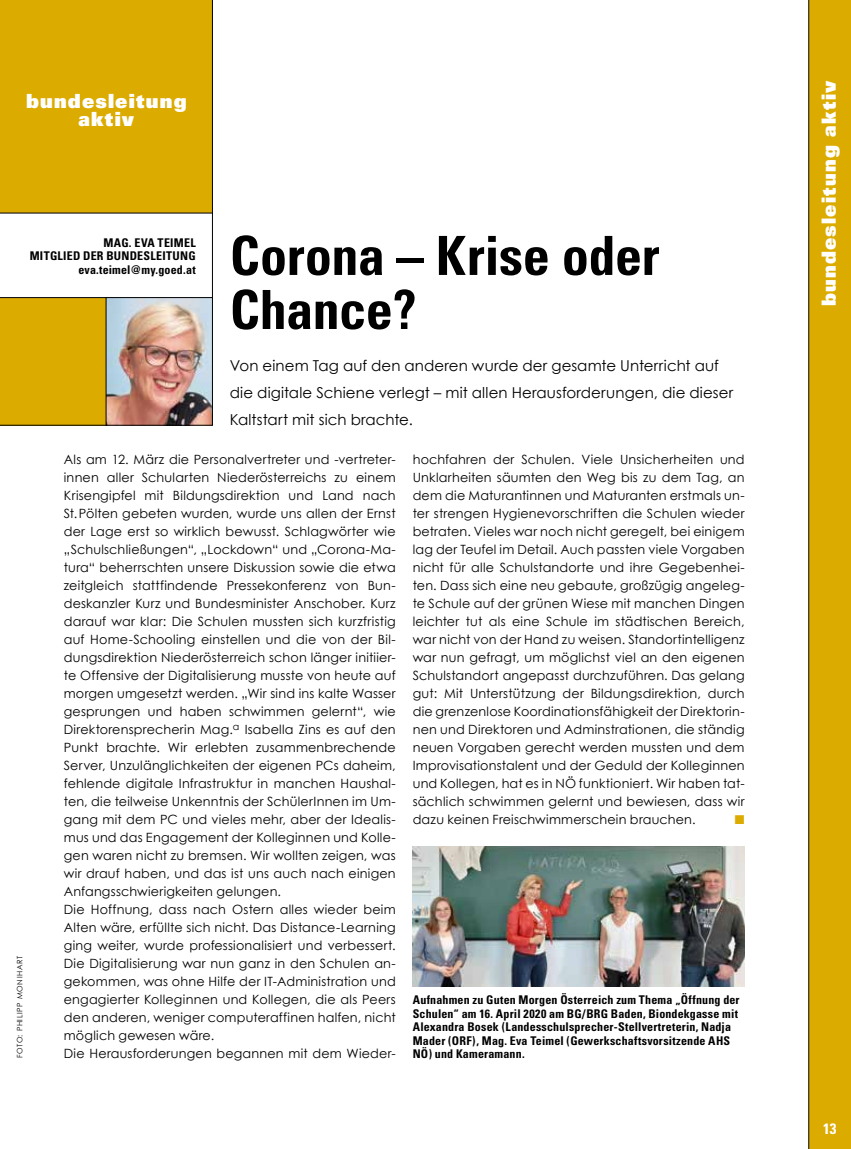
<style>
.page{position:relative;width:851px;height:1149px;background:#fff}
.page>*{position:absolute;margin:0;border:0;box-sizing:border-box;transform-origin:0 0}
.t1{font:700 condensed 54px/54px "Univers";letter-spacing:-.01em;color:#000}
.t2{font:900 19.5px/18px "Univers";letter-spacing:.06em;color:#fff;text-align:center}
.t3{font:15px/27px "Century Gothic";letter-spacing:.005em;color:#000}
.t4{font:700 condensed 15px "Univers";color:#fff}
.t5{font:12.75px/18px "Century Gothic";letter-spacing:.015em;color:#000}
.t6{font:12.75px "Zapf Dingbats ITC";color:#dbab00}
.t7{font:700 condensed 12px/13.5px "Univers";letter-spacing:.015em;color:#000;text-align:right}
.t8{font:7.5px "Century Gothic";letter-spacing:.08em;color:#000}
</style>
<div class="page">
<svg style="left:808px;top:0;width:42px;height:1148px;background:#c49b09"></svg>
<div style="left:0;top:0;width:213px;height:425px;background:#dbab00"></div>
<svg style="left:0;top:213px;width:213px;height:85px"></svg>
<img style="left:108px;top:299px;width:103px;height:124px">
<div style="left:106px;top:297px;width:107px;height:128px;border:1px solid #000"></div>
<img style="left:412px;top:846px;width:332px;height:140px">
<h2 class="t2" style="left:26px;top:91px;width:162px">bundesleitung aktiv</h2>
<p class="t7" style="left:30px;top:235px;width:167px">MAG. EVA TEIMEL<br>MITGLIED DER BUNDESLEITUNG eva.teimel@my.goed.at</p>
<h1 class="t1" style="left:230px;top:228px;width:431px">Corona – Krise oder<br>Chance?</h1>
<p class="t3" style="left:230px;top:351px;width:505px">Von einem Tag auf den anderen wurde der gesamte Unterricht auf die digitale Schiene verlegt – mit allen Herausforderungen, die dieser<br>Kaltstart mit sich brachte.</p>
<p class="t8" style="left:15px;top:1057px;width:104px;rotate:-90deg">FOTO: PHILIPP MONIHART</p>
<p class="t5" style="left:64px;top:450px;width:333px">Als am 12. März die Personalvertreter und -vertreter&shy;innen aller Schularten Niederösterreichs zu einem Krisengipfel mit Bildungsdirektion und Land nach St.Pölten gebeten wurden, wurde uns allen der Ernst der Lage erst so wirklich bewusst. Schlagwörter wie „Schulschließungen“, „Lockdown“ und „Corona-Ma&shy;tura“ beherrschten unsere Diskussion sowie die etwa zeitgleich stattfindende Pressekonferenz von Bun&shy;deskanzler Kurz und Bundesminister Anschober. Kurz darauf war klar: Die Schulen mussten sich kurzfristig auf Home-Schooling einstellen und die von der Bil&shy;dungsdirektion Niederösterreich schon länger initiier&shy;te Offensive der Digitalisierung musste von heute auf morgen umgesetzt werden. „Wir sind ins kalte Wasser gesprungen und haben schwimmen gelernt“, wie Direktorensprecherin Mag.<sup>a</sup> Isabella Zins es auf den Punkt brachte. Wir erlebten zusammenbrechende Server, Unzulänglichkeiten der eigenen PCs daheim, fehlende digitale Infrastruktur in manchen Haushal&shy;ten, die teilweise Unkenntnis der SchülerInnen im Um&shy;gang mit dem PC und vieles mehr, aber der Idealis&shy;mus und das Engagement der Kolleginnen und Kolle&shy;gen waren nicht zu bremsen. Wir wollten zeigen, was wir drauf haben, und das ist uns auch nach einigen Anfangsschwierigkeiten gelungen.<br>Die Hoffnung, dass nach Ostern alles wieder beim Alten wäre, erfüllte sich nicht. Das Distance-Learning ging weiter, wurde professionalisiert und verbessert.<br>Die Digitalisierung war nun ganz in den Schulen an&shy;gekommen, was ohne Hilfe der IT-Administration und engagierter Kolleginnen und Kollegen, die als Peers den anderen, weniger computeraffinen halfen, nicht möglich gewesen wäre.<br>Die Herausforderungen begannen mit dem Wieder-</p>
<p class="t5" style="left:412px;top:450px;width:333px;text-align:justify">hochfahren der Schulen. Viele Unsicherheiten und Unklarheiten säumten den Weg bis zu dem Tag, an dem die Maturantinnen und Maturanten erstmals un&shy;ter strengen Hygienevorschriften die Schulen wieder betraten. Vieles war noch nicht geregelt, bei einigem lag der Teufel im Detail. Auch passten viele Vorgaben nicht für alle Schulstandorte und ihre Gegebenhei&shy;ten. Dass sich eine neu gebaute, großzügig angeleg&shy;te Schule auf der grünen Wiese mit manchen Dingen leichter tut als eine Schule im städtischen Bereich, war nicht von der Hand zu weisen. Standortintelligenz war nun gefragt, um möglichst viel an den eigenen Schulstandort angepasst durchzuführen. Das gelang gut: Mit Unterstützung der Bildungsdirektion, durch die grenzenlose Koordinationsfähigkeit der Direktorin&shy;nen und Direktoren und Adminstrationen, die ständig neuen Vorgaben gerecht werden mussten und dem Improvisationstalent und der Geduld der Kolleginnen und Kollegen, hat es in NÖ funktioniert. Wir haben tat&shy;sächlich schwimmen gelernt und bewiesen, dass wir dazu keinen Freischwimmerschein brauchen.</p>
<p class="t6" style="left:734px;top:813px;width:11px">■</p>
<p class="t7" style="left:412px;top:992px;width:328px;text-align:left">Aufnahmen zu Guten Morgen Österreich zum Thema „Öffnung der Schulen“ am 16. April 2020 am BG/BRG Baden, Biondekgasse mit Alexandra Bosek (Landesschulsprecher-Stellvertreterin, Nadja Mader (ORF), Mag. Eva Teimel (Gewerkschaftsvorsitzende AHS NÖ) und Kameramann.</p>
<h2 class="t2" style="left:819px;top:306px;width:227px;rotate:-90deg">bundesleitung aktiv</h2>
<p class="t4" style="left:822px;top:1118px;width:15px">13</p>
</div>
